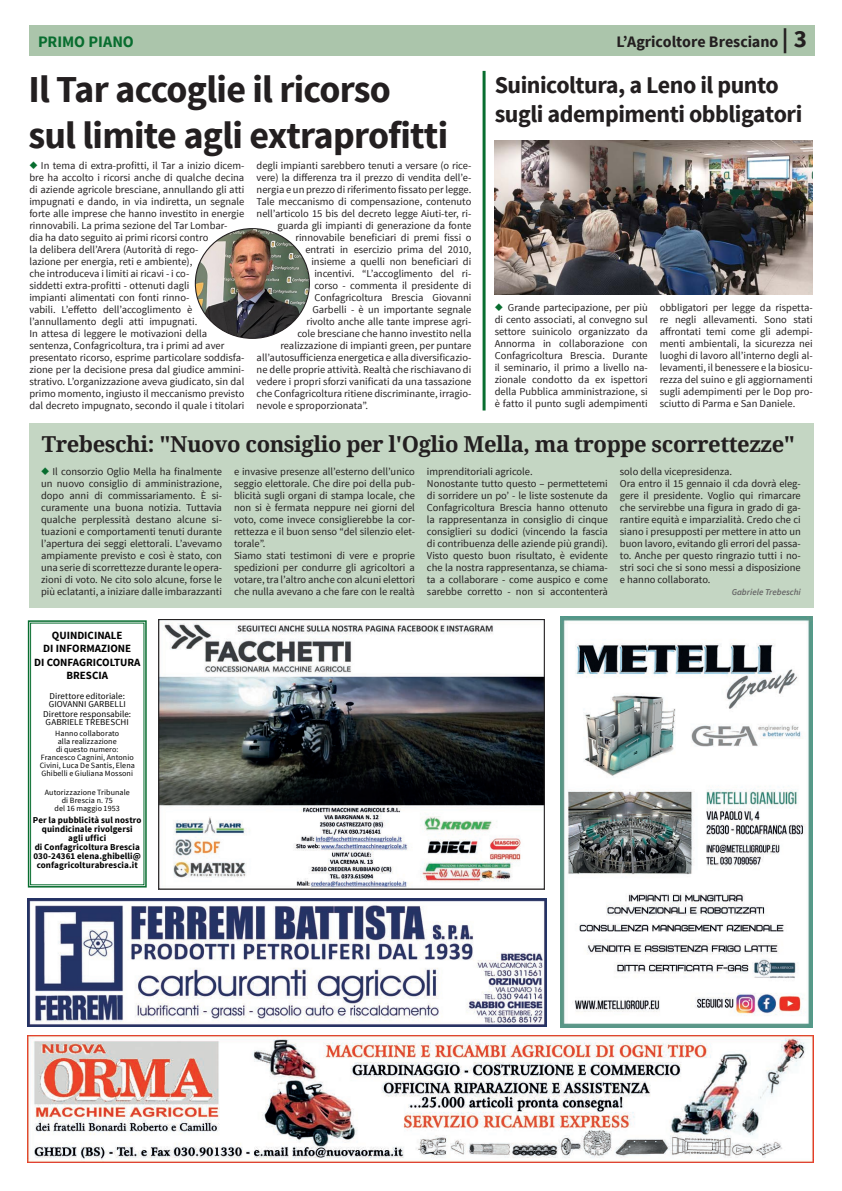
<style>
.page{position:relative;width:842px;height:1191px;background:#fff}
.page>*{position:absolute;margin:0;border:0;box-sizing:border-box;transform-origin:0 0}
.TITOLI_articoli_BIG{font:700 38px/45.6px "Source Sans Pro";letter-spacing:-.02em;color:#231f20}
.TITOLI_articoli_BIG-2{font:700 24px/28.8px "Source Sans Pro";letter-spacing:-.02em;color:#231f20}
.TITOLI_articoli_MEDI{font:700 22px "Noto Serif";letter-spacing:-.02em;color:#231f20}
.t1{font:700 16px "Source Sans Pro";letter-spacing:-.005em;color:#231f20}
.t2{font:700 16px "Source Sans Pro";letter-spacing:-.005em;color:#086d2f}
.Testo_lungo{font:700 11px/13.2px "Source Sans Pro";color:#000001;text-align:center}
.Testo_lungo-2{font:10.5px/12px "Source Sans Pro";color:#231f20;text-align:justify}
.Testo_lungo-3{font:700 9px/9px "Source Sans Pro";letter-spacing:.01em;color:#000001;text-align:center}
.Testo_lungo-4{font:9px/8px "Source Sans Pro";letter-spacing:.005em;color:#000001}
.Firma{font:italic 600 9px "Source Sans Pro";color:#666}
.Testo_lungo-5{font:8px/8px "Source Sans Pro";letter-spacing:.01em;color:#000001;text-align:center}
.s1{font-size:25px}
.s2{color:#086d2f}
</style>
<div class="page">
<div style="left:30px;top:26px;width:785px;height:30px;background:#abc5ab"></div>
<div style="left:29px;top:423px;width:785px;height:184px;background:#c4d6c3"></div>
<img style="left:28px;top:1035px;width:785px;height:127px">
<img style="left:28px;top:899px;width:518px;height:127px">
<img style="left:160px;top:623px;width:383px;height:264px">
<div style="left:158px;top:619px;width:387px;height:270px;border:1px solid #231f20"></div>
<svg style="left:27px;top:620px;width:120px;height:268px"></svg>
<div style="left:30px;top:623px;width:114px;height:262px;border:1px solid #086d2f"></div>
<img style="left:561px;top:616px;width:252px;height:411px">
<img style="left:495px;top:140px;width:318px;height:154px">
<img style="left:195px;top:229px;width:114px;height:109px">
<hr style="left:483px;top:71px;width:3px;height:339px;background:#086d2f">
<p class="t2" style="left:38px;top:32px;width:97px">PRIMO PIANO</p>
<p class="t1" style="left:616px;top:32px;width:192px">L’Agricoltore Bresciano <span class="s1">| 3</span></p>
<p class="TITOLI_articoli_BIG" style="left:28px;top:68px;width:421px">Il Tar accoglie il ricorso<br>sul limite agli extraprofitti</p>
<p class="Testo_lungo-2" style="left:29px;top:160px;width:217px;text-align:left"><span class="s2">◆</span> In tema di extra-profitti, il Tar a inizio dicem&shy;bre ha accolto i ricorsi anche di qualche decina di aziende agricole bresciane, annullando gli atti impugnati e dando, in via indiretta, un segnale forte alle imprese che hanno investito in energie rinnovabili. La prima sezione del Tar Lombar-<br>dia ha dato seguito ai primi ricorsi contro<br>la delibera dell’Arera (Autorità di rego-<br>lazione per energia, reti e ambiente),<br>che introduceva i limiti ai ricavi - i co-<br>siddetti extra-profitti - ottenuti dagli<br>impianti alimentati con fonti rinno-<br>vabili. L’effetto dell’accoglimento è l’annullamento degli atti impugnati.<br>In attesa di leggere le motivazioni della sentenza, Confagricoltura, tra i primi ad aver presentato ricorso, esprime particolare soddisfa&shy;zione per la decisione presa dal giudice ammini&shy;strativo. L’organizzazione aveva giudicato, sin dal primo momento, ingiusto il meccanismo previsto dal decreto impugnato, secondo il quale i titolari</p>
<p class="Testo_lungo-2" style="left:257px;top:160px;width:216px">degli impianti sarebbero tenuti a versare (o rice&shy;vere) la differenza tra il prezzo di vendita dell’e&shy;nergia e un prezzo di riferimento fissato per legge.</p>
<p class="Testo_lungo-2" style="left:257px;top:196px;width:216px">Tale meccanismo di compensazione, contenuto</p>
<p class="Testo_lungo-2" style="left:257px;top:208px;width:216px">nell’articolo 15 bis del decreto legge Aiuti-ter, ri-</p>
<p class="Testo_lungo-2" style="left:277px;top:220px;width:195px">guarda gli impianti di generazione da fonte</p>
<p class="Testo_lungo-2" style="left:295px;top:232px;width:178px">rinnovabile beneficiari di premi fissi o</p>
<p class="Testo_lungo-2" style="left:305px;top:244px;width:168px">entrati in esercizio prima del 2010,</p>
<p class="Testo_lungo-2" style="left:311px;top:256px;width:162px">insieme a quelli non beneficiari di</p>
<p class="Testo_lungo-2" style="left:314px;top:268px;width:158px">incentivi. “L’accoglimento del ri-</p>
<p class="Testo_lungo-2" style="left:314px;top:280px;width:159px">corso - commenta il presidente di</p>
<p class="Testo_lungo-2" style="left:314px;top:292px;width:159px">Confagricoltura Brescia Giovanni</p>
<p class="Testo_lungo-2" style="left:312px;top:304px;width:160px">Garbelli - è un importante segnale</p>
<p class="Testo_lungo-2" style="left:306px;top:316px;width:167px">rivolto anche alle tante imprese agri-</p>
<p class="Testo_lungo-2" style="left:297px;top:328px;width:175px">cole bresciane che hanno investito nella</p>
<p class="Testo_lungo-2" style="left:280px;top:340px;width:192px">realizzazione di impianti green, per puntare</p>
<p class="Testo_lungo-2" style="left:257px;top:352px;width:216px">all’autosufficienza energetica e alla diversificazio-</p>
<p class="Testo_lungo-2" style="left:257px;top:364px;width:216px">ne delle proprie attività. Realtà che rischiavano di</p>
<p class="Testo_lungo-2" style="left:257px;top:376px;width:216px">vedere i propri sforzi vanificati da una tassazione</p>
<p class="Testo_lungo-2" style="left:257px;top:388px;width:216px">che Confagricoltura ritiene discriminante, irragio-</p>
<p class="Testo_lungo-2" style="left:257px;top:400px;width:113px">nevole e sproporzionata”.</p>
<p class="TITOLI_articoli_BIG-2" style="left:495px;top:71px;width:309px">Suinicoltura, a Leno il punto sugli adempimenti obbligatori</p>
<p class="Testo_lungo-2" style="left:495px;top:301px;width:154px"><span class="s2">◆</span> Grande partecipazione, per più di cento associati, al convegno sul settore suinicolo organizzato da Annorma in collaborazione con Confagricoltura Brescia. Durante il seminario, il primo a livello na&shy;zionale condotto da ex ispettori della Pubblica amministrazione, si è fatto il punto sugli adempimenti</p>
<p class="Testo_lungo-2" style="left:660px;top:301px;width:154px">obbligatori per legge da rispetta&shy;re negli allevamenti. Sono stati affrontati temi come gli adempi&shy;menti ambientali, la sicurezza nei luoghi di lavoro all’interno degli al&shy;levamenti, il benessere e la biosicu&shy;rezza del suino e gli aggiornamenti sugli adempimenti per le Dop pro&shy;sciutto di Parma e San Daniele.</p>
<p class="TITOLI_articoli_MEDI" style="left:42px;top:429px;width:755px">Trebeschi: "Nuovo consiglio per l'Oglio Mella, ma troppe scorrettezze"</p>
<p class="Testo_lungo-2" style="left:41px;top:465px;width:182px"><span class="s2">◆</span> Il consorzio Oglio Mella ha finalmente un nuovo consiglio di amministrazione, dopo anni di commissariamento. È si&shy;curamente una buona notizia. Tuttavia qualche perplessità destano alcune si&shy;tuazioni e comportamenti tenuti durante l’apertura dei seggi elettorali. L’avevamo ampiamente previsto e così è stato, con una serie di scorrettezze durante le opera&shy;zioni di voto. Ne cito solo alcune, forse le più eclatanti, a iniziare dalle imbarazzanti</p>
<p class="Testo_lungo-2" style="left:234px;top:465px;width:182px">e invasive presenze all’esterno dell’unico seggio elettorale. Che dire poi della pub&shy;blicità sugli organi di stampa locale, che non si è fermata neppure nei giorni del voto, come invece consiglierebbe la cor&shy;rettezza e il buon senso “del silenzio elet&shy;torale”.</p>
<p class="Testo_lungo-2" style="left:427px;top:465px;width:107px">imprenditoriali agricole.</p>
<p class="Testo_lungo-2" style="left:427px;top:477px;width:182px">Nonostante tutto questo – permettetemi di sorridere un po’ - le liste sostenute da Confagricoltura Brescia hanno ottenuto la rappresentanza in consiglio di cinque consiglieri su dodici (vincendo la fascia di contribuenza delle aziende più grandi).<br>Visto questo buon risultato, è evidente che la nostra rappresentanza, se chiama&shy;ta a collaborare - come auspico e come sarebbe corretto - non si accontenterà</p>
<p class="Testo_lungo-2" style="left:620px;top:465px;width:114px">solo della vicepresidenza.</p>
<p class="Testo_lungo-2" style="left:620px;top:477px;width:182px">Ora entro il 15 gennaio il cda dovrà eleg&shy;gere il presidente. Voglio qui rimarcare che servirebbe una figura in grado di ga&shy;rantire equità e imparzialità. Credo che ci siano i presupposti per mettere in atto un buon lavoro, evitando gli errori del passa&shy;to. Anche per questo ringrazio tutti i no&shy;stri soci che si sono messi a disposizione e hanno collaborato.</p>
<p class="Firma" style="left:732px;top:587px;width:71px">Gabriele Trebeschi</p>
<p class="Testo_lungo-2" style="left:234px;top:549px;width:182px">Siamo stati testimoni di vere e proprie spedizioni per condurre gli agricoltori a votare, tra l’altro anche con alcuni elettori che nulla avevano a che fare con le realtà</p>
<p class="Testo_lungo" style="left:34px;top:629px;width:108px">QUINDICINALE<br>DI INFORMAZIONE<br>DI CONFAGRICOLTURA<br>BRESCIA</p>
<p class="Testo_lungo-4" style="left:49px;top:691px;width:79px">Direttore editoriale:<br>GIOVANNI GARBELLI</p>
<p class="Testo_lungo-4" style="left:43px;top:710px;width:89px">Direttore responsabile:<br>GABRIELE TREBESCHI</p>
<p class="Testo_lungo-5" style="left:40px;top:729px;width:97px">Hanno collaborato<br>alla realizzazione<br>di questo numero:<br>Francesco Cagnini, Antonio<br>Civini, Luca De Santis, Elena<br>Ghibelli e Giuliana Mossoni</p>
<p class="Testo_lungo-5" style="left:45px;top:788px;width:86px">Autorizzazione Tribunale di Brescia n. 75<br>del 16 maggio 1953</p>
<p class="Testo_lungo-3" style="left:33px;top:815px;width:110px">Per la pubblicità sul nostro quindicinale rivolgersi<br>agli uffici<br>di Confagricoltura Brescia<br>030-24361 elena.ghibelli@ confagricolturabrescia.it</p>
</div>
